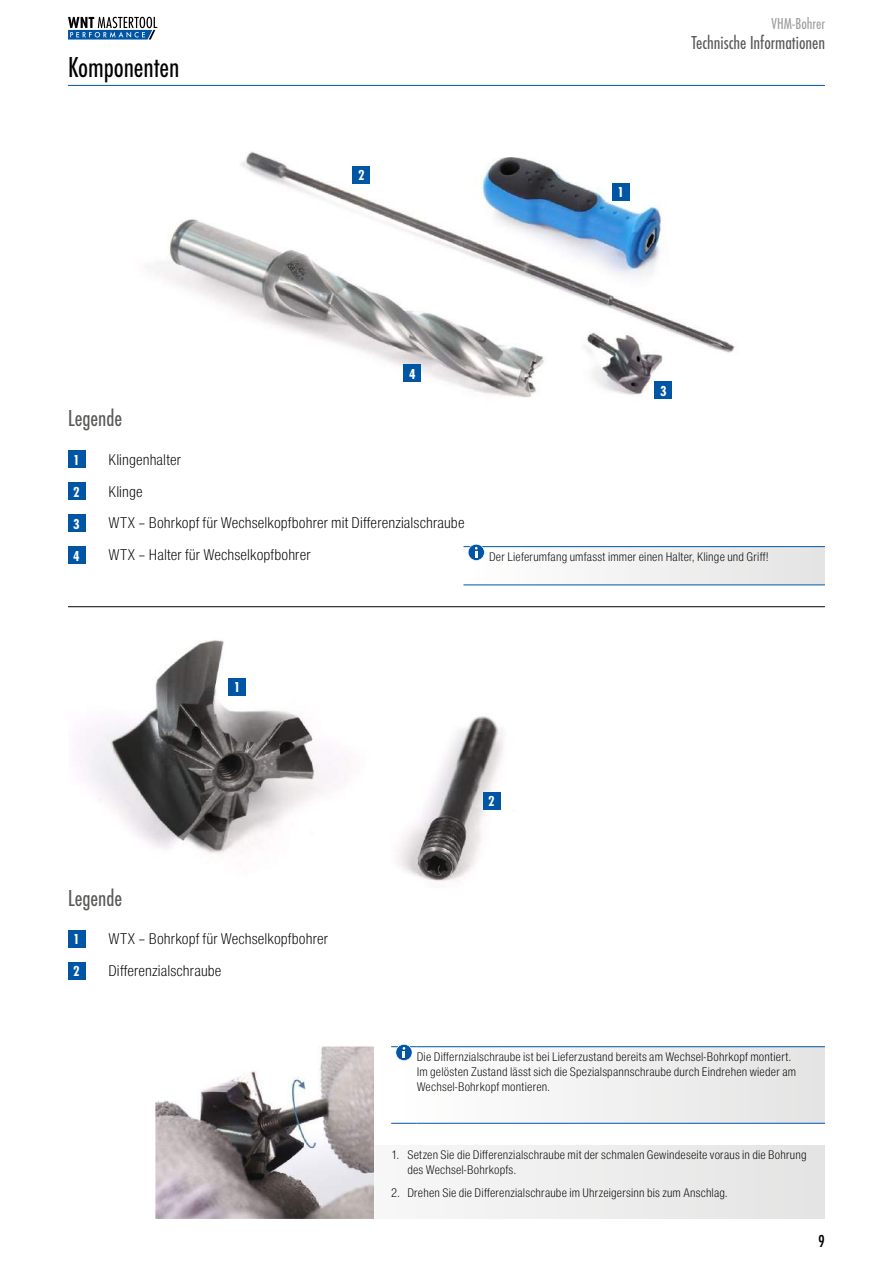
<style>
.page{position:relative;width:893px;height:1263px;background:#fff}
.page>*{position:absolute;margin:0;border:0;box-sizing:border-box;transform-origin:0 0}
.t1{font:30px "Futura TCE Boo Con";letter-spacing:-.005em;color:#000}
.t2{font:24px "Futura TCE Boo Con";letter-spacing:-.005em;color:#575756}
.t3{font:19.5px "Futura TCE Boo Con";letter-spacing:-.005em;color:#575756}
.t4{font:18px "Futura TCE Med Con";color:#000}
.t5{font:16.5px "Futura TCE Boo Con";letter-spacing:.005em;color:#9d9d9c}
.t6{font:300 15px/32px "Nimbus Sans WNT Cond";letter-spacing:.005em;color:#000}
.t7{font:15px "Futura TCE Bol Con";color:#fff}
.t8{font:300 12px/15px "Nimbus Sans WNT Cond";letter-spacing:.015em;color:#000}
</style>
<div class="page">
<svg style="left:68px;top:17px;width:89px;height:23px"></svg>
<div style="left:198px;top:1146px;width:627px;height:72px;background:#eeeeed"></div>
<img style="left:78px;top:640px;width:425px;height:241px">
<img style="left:162px;top:151px;width:573px;height:248px">
<hr style="left:68px;top:85px;width:757px;height:1px;background:#0056a4">
<div style="left:68px;top:451px;width:17px;height:17px;background:#0056a4"></div>
<div style="left:68px;top:930px;width:17px;height:17px;background:#0056a4"></div>
<div style="left:229px;top:678px;width:17px;height:17px;background:#0056a4"></div>
<div style="left:612px;top:183px;width:17px;height:17px;background:#0056a4"></div>
<div style="left:68px;top:483px;width:17px;height:17px;background:#0056a4"></div>
<div style="left:68px;top:962px;width:17px;height:17px;background:#0056a4"></div>
<div style="left:483px;top:792px;width:17px;height:17px;background:#0056a4"></div>
<div style="left:353px;top:166px;width:17px;height:17px;background:#0056a4"></div>
<div style="left:68px;top:514px;width:17px;height:17px;background:#0056a4"></div>
<div style="left:655px;top:381px;width:17px;height:17px;background:#0056a4"></div>
<div style="left:68px;top:546px;width:17px;height:17px;background:#0056a4"></div>
<div style="left:404px;top:364px;width:17px;height:17px;background:#0056a4"></div>
<hr style="left:68px;top:606px;width:757px;height:1px;background:#000">
<img style="left:155px;top:1046px;width:218px;height:172px">
<svg style="left:391px;top:1044px;width:434px;height:80px"></svg>
<svg style="left:463px;top:544px;width:362px;height:42px"></svg>
<h1 class="t1" style="left:68px;top:50px;width:113px">Komponenten</h1>
<p class="t7" style="left:358px;top:167px;width:8px">2</p>
<p class="t7" style="left:618px;top:184px;width:8px">1</p>
<h3 class="t5" style="left:772px;top:15px;width:55px">VHM-Bohrer</h3>
<h3 class="t3" style="left:691px;top:31px;width:135px">Technische Informationen</h3>
<h2 class="t2" style="left:68px;top:405px;width:56px">Legende</h2>
<p class="t7" style="left:73px;top:451px;width:8px">1</p>
<p class="t7" style="left:73px;top:483px;width:8px">2</p>
<p class="t6" style="left:108px;top:444px;width:74px">Klingenhalter</p>
<p class="t6" style="left:108px;top:475px;width:36px">Klinge</p>
<p class="t7" style="left:409px;top:365px;width:8px">4</p>
<p class="t7" style="left:73px;top:515px;width:8px">3</p>
<p class="t7" style="left:73px;top:547px;width:8px">4</p>
<p class="t6" style="left:108px;top:507px;width:358px">WTX – Bohrkopf für Wechselkopfbohrer mit Differenzialschraube<br>WTX – Halter für Wechselkopfbohrer</p>
<p class="t7" style="left:660px;top:382px;width:8px">3</p>
<p class="t8" style="left:489px;top:549px;width:281px">Der Lieferumfang umfasst immer einen Halter, Klinge und Griff!</p>
<h2 class="t2" style="left:68px;top:884px;width:56px">Legende</h2>
<p class="t7" style="left:234px;top:679px;width:8px">1</p>
<p class="t7" style="left:73px;top:931px;width:8px">1</p>
<p class="t7" style="left:73px;top:963px;width:8px">2</p>
<p class="t6" style="left:108px;top:923px;width:221px">WTX – Bohrkopf für Wechselkopfbohrer</p>
<p class="t6" style="left:108px;top:955px;width:115px">Differenzialschraube</p>
<p class="t7" style="left:488px;top:793px;width:8px">2</p>
<p class="t8" style="left:417px;top:1049px;width:381px">Die Differnzialschraube ist bei Lieferzustand bereits am Wechsel-Bohrkopf montiert.<br>Im gelösten Zustand lässt sich die Spezialspannschraube durch Eindrehen wieder am<br>Wechsel-Bohrkopf montieren.</p>
<p class="t8" style="left:407px;top:1147px;width:401px">Setzen Sie die Differenzialschraube mit der schmalen Gewindeseite voraus in die Bohrung des Wechsel-Bohrkopfs.</p>
<p class="t8" style="left:391px;top:1147px;width:10px">1.</p>
<p class="t8" style="left:391px;top:1185px;width:338px">2. Drehen Sie die Differenzialschraube im Uhrzeigersinn bis zum Anschlag.</p>
<h3 class="t4" style="left:818px;top:1231px;width:8px">9</h3>
</div>
